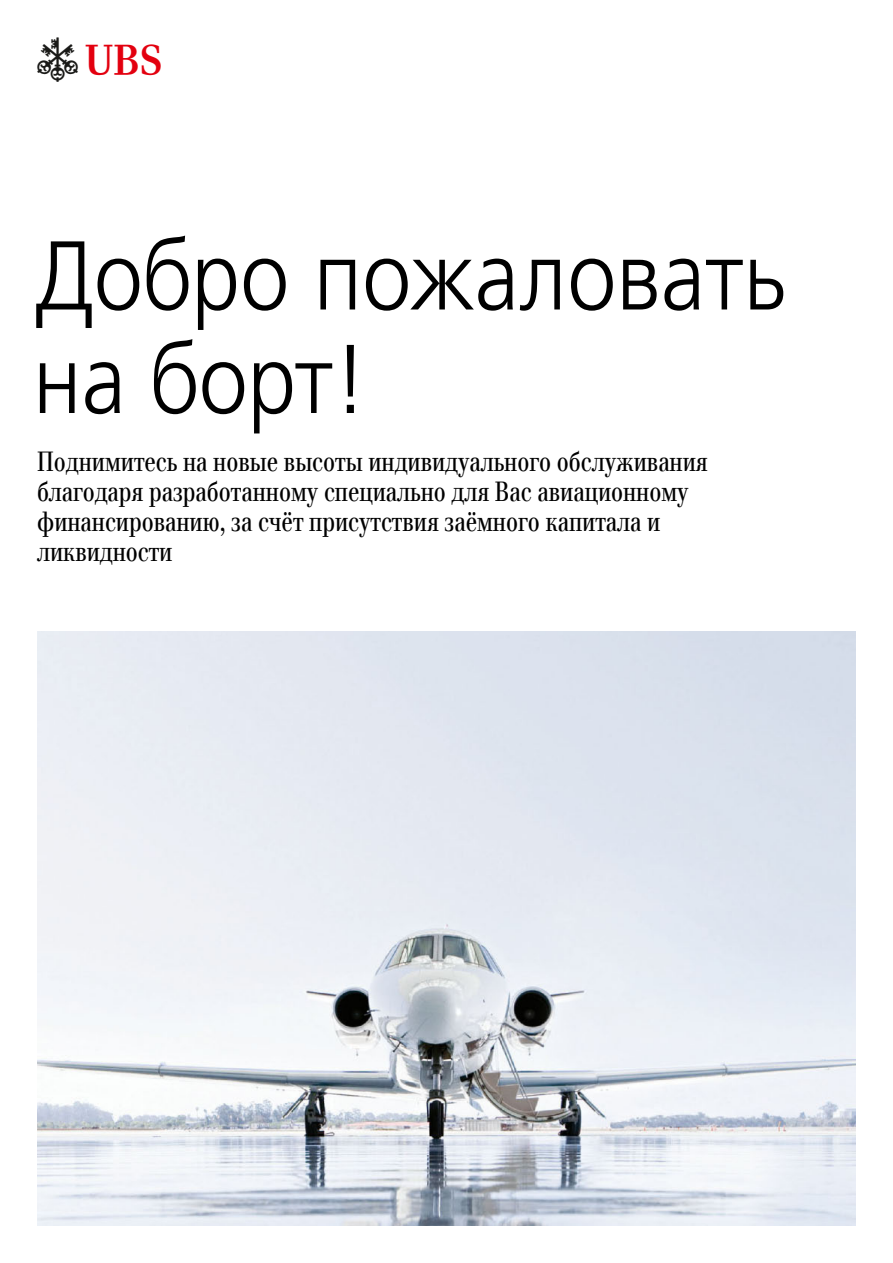
<style>
.page{position:relative;width:893px;height:1263px;background:#fff}
.page>*{position:absolute;margin:0;border:0;box-sizing:border-box;transform-origin:0 0}
.t1{font:300 97.5px/103.5px "Frutiger CYR45";color:#000;scale:.9 1}
.t2{font:44.55px "UB Ssemiextra";color:#1a1a18}
.t3{font:27px/30px "UBS Headline";color:#000;scale:.9 1}
.s1{font-size:30.75px;color:#e3000f}
</style>
<div class="page">
<img style="left:37px;top:631px;width:819px;height:595px">
<h2 class="t2" style="left:38px;top:37px;width:125px">a<span class="s1">b</span></h2>
<h1 class="t1" style="left:33px;top:224px;width:838px">Добро пожаловать на борт!</h1>
<p class="t3" style="left:37px;top:446px;width:747px">Поднимитесь на новые высоты индивидуального обслуживания благодаря разработанному специально для Вас авиационному финансированию, за счёт присутствия заёмного капитала и ликвидности</p>
</div>
